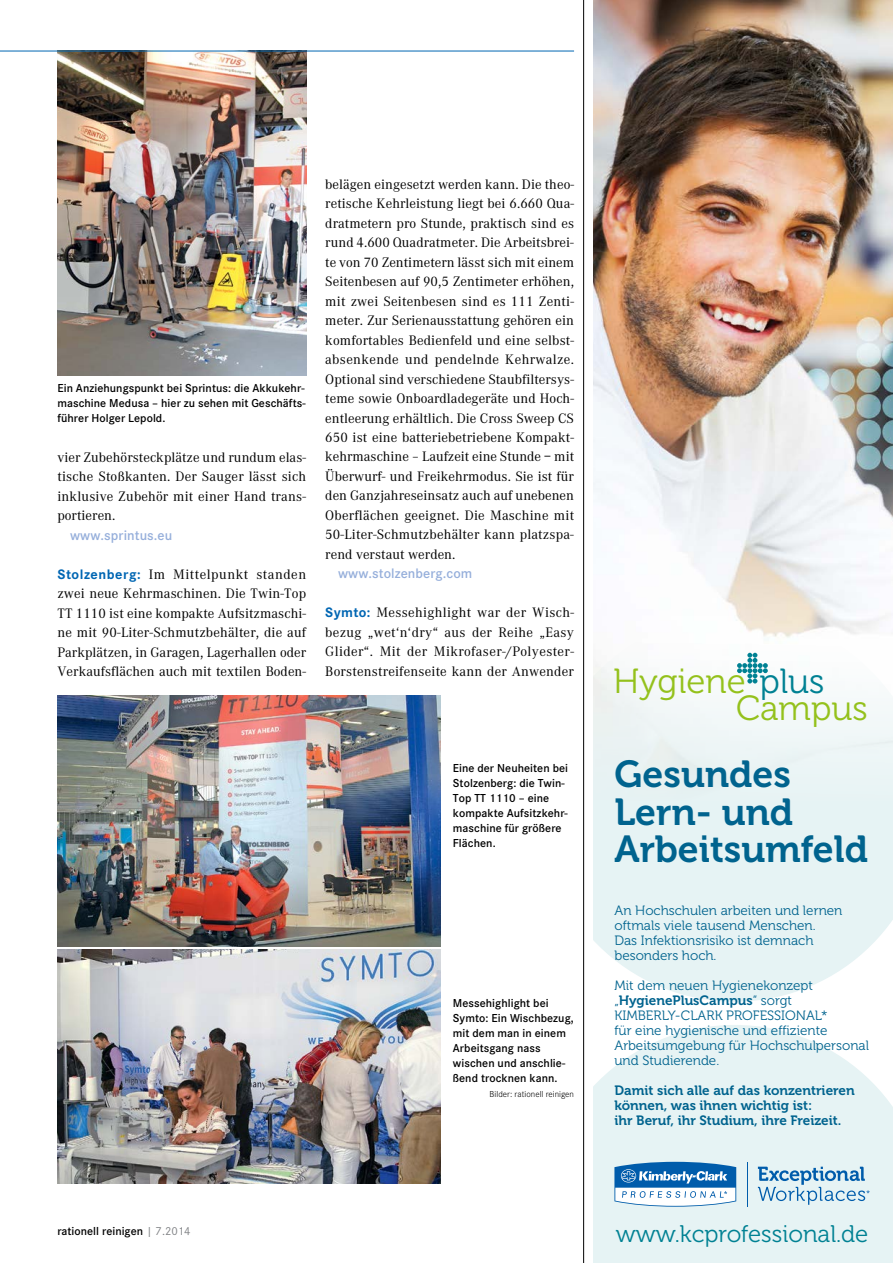
<style>
.page{position:relative;width:893px;height:1263px;background:#fff}
.page>*{position:absolute;margin:0;border:0;box-sizing:border-box;transform-origin:0 0}
.t1{font:37.5px/37.5px "Museo 700";color:#00638e}
.t2{font:34.8px/27px "Museo 300";color:#94c11c}
.t3{font:24px "Museo 300";color:#008193}
.t4{font:14.25px/19.5px "Corporate A";letter-spacing:.015em;color:#000;text-align:justify}
.t5{font:600 14.25px "Corporate S";letter-spacing:.005em;color:#96afdb}
.t6{font:13.5px/15px "Museo 300";color:#00638e}
.t7{font:13.5px/15px "Museo 700";color:#00638e}
.t8{font:600 12px/15px "Corporate S";letter-spacing:.005em;color:#000}
.t9{font:300 9px "Corporate S";letter-spacing:.005em;color:#000}
.s1{font-family:"Corporate S";font-weight:700;color:#0066b3}
.s2{font-weight:400;color:#808285}
.s3{color:#008193}
.s4{font-family:"Museo 300"}
</style>
<div class="page">
<img style="left:57px;top:52px;width:249px;height:323px">
<hr style="left:0;top:51px;width:574px;height:1px;background:#0066b3">
<svg style="left:593px;top:801px;width:300px;height:462px;fill:#e6f3f4"></svg>
<img style="left:593px;top:0;width:300px;height:801px">
<svg style="left:737px;top:653px;width:31px;height:30px"></svg>
<svg style="left:614px;top:1162px;width:122px;height:45px"></svg>
<hr style="left:747px;top:1162px;width:1px;height:44px;background:#005cab">
<svg style="left:758px;top:1167px;width:112px;height:38px;background:#aecee2"></svg>
<hr style="left:583px;top:0;width:1px;height:1263px;background:#000">
<img style="left:57px;top:696px;width:383px;height:250px">
<img style="left:57px;top:949px;width:383px;height:234px">
<p class="t8" style="left:57px;top:380px;width:249px;text-align:justify">Ein Anziehungspunkt bei Sprintus: die Akkukehr&shy;maschine Medusa – hier zu sehen mit Geschäfts&shy;führer Holger Lepold.</p>
<p class="t4" style="left:57px;top:447px;width:250px">vier Zubehörsteckplätze und rundum elas&shy;tische Stoßkanten. Der Sauger lässt sich inklusive Zubehör mit einer Hand trans&shy;portieren.</p>
<p class="t5" style="left:70px;top:527px;width:104px">www.sprintus.eu</p>
<p class="t4" style="left:57px;top:564px;width:250px"><span class="s1">Stolzenberg:</span> Im Mittelpunkt standen zwei neue Kehrmaschinen. Die Twin-Top TT 1110 ist eine kompakte Aufsitzmaschi&shy;ne mit 90-Liter-Schmutzbehälter, die auf Parkplätzen, in Garagen, Lagerhallen oder Verkaufsflächen auch mit textilen Boden-</p>
<p class="t4" style="left:325px;top:174px;width:250px">belägen eingesetzt werden kann. Die theo&shy;retische Kehrleistung liegt bei 6.660 Qua&shy;dratmetern pro Stunde, praktisch sind es rund 4.600 Quadratmeter. Die Arbeitsbrei&shy;te von 70 Zentimetern lässt sich mit einem Seitenbesen auf 90,5 Zentimeter erhöhen, mit zwei Seitenbesen sind es 111 Zenti&shy;meter. Zur Serienausstattung gehören ein komfortables Bedienfeld und eine selbst&shy;absenkende und pendelnde Kehrwalze.<br>Optional sind verschiedene Staubfiltersys&shy;teme sowie Onboardladegeräte und Hoch&shy;entleerung erhältlich. Die Cross Sweep CS 650 ist eine batteriebetriebene Kompakt&shy;kehrmaschine – Laufzeit eine Stunde − mit Überwurf- und Freikehrmodus. Sie ist für den Ganzjahreseinsatz auch auf unebenen Oberflächen geeignet. Die Maschine mit 50-Liter-Schmutzbehälter kann platzspa&shy;rend verstaut werden.</p>
<p class="t5" style="left:338px;top:566px;width:136px">www.stolzenberg.com</p>
<p class="t4" style="left:325px;top:603px;width:250px"><span class="s1">Symto:</span> Messehighlight war der Wisch&shy;bezug „wet‘n‘dry“ aus der Reihe „Easy Glider“. Mit der Mikrofaser-/Polyester-Borstenstreifenseite kann der Anwender</p>
<p class="t8" style="left:453px;top:761px;width:117px">Eine der Neuheiten bei<br>Stolzenberg: die Twin-<br>Top TT 1110 – eine kompakte Aufsitzkehr&shy;maschine für größere<br>Flächen.</p>
<p class="t8" style="left:57px;top:1224px;width:135px">rationell reinigen <span class="s2">| 7.2014</span></p>
<p class="t8" style="left:453px;top:995px;width:122px">Messehighlight bei<br>Symto: Ein Wischbezug, mit dem man in einem<br>Arbeitsgang nass wischen und anschlie&shy;ßend trocknen kann.</p>
<p class="t9" style="left:490px;top:1089px;width:86px">Bilder: rationell reinigen</p>
<h2 class="t2" style="left:736px;top:668px;width:133px;text-indent:-123px">Hygiene <span class="s3">plus<br></span>Campus</h2>
<h1 class="t1" style="left:614px;top:756px;width:255px">Gesundes<br>Lern- und<br>Arbeitsumfeld</h1>
<p class="t6" style="left:614px;top:903px;width:230px">An Hochschulen arbeiten und lernen oftmals viele tausend Menschen.<br>Das Infektionsrisiko ist demnach besonders hoch.</p>
<p class="t6" style="left:614px;top:978px;width:200px">Mit dem neuen Hygienekonzept</p>
<p class="t7" style="left:614px;top:992px;width:179px"><span class="s4">„</span>HygienePlusCampus<span class="s4">“ sorgt</span></p>
<p class="t6" style="left:614px;top:1008px;width:256px">KIMBERLY-CLARK PROFESSIONAL*<br>für eine hygienische und effiziente<br>Arbeitsumgebung für Hochschulpersonal und Studierende.</p>
<p class="t7" style="left:614px;top:1082px;width:242px">Damit sich alle auf das konzentrieren können, was ihnen wichtig ist:<br>ihr Beruf, ihr Studium, ihre Freizeit.</p>
<h3 class="t3" style="left:616px;top:1220px;width:254px">www.kcprofessional.de</h3>
</div>
